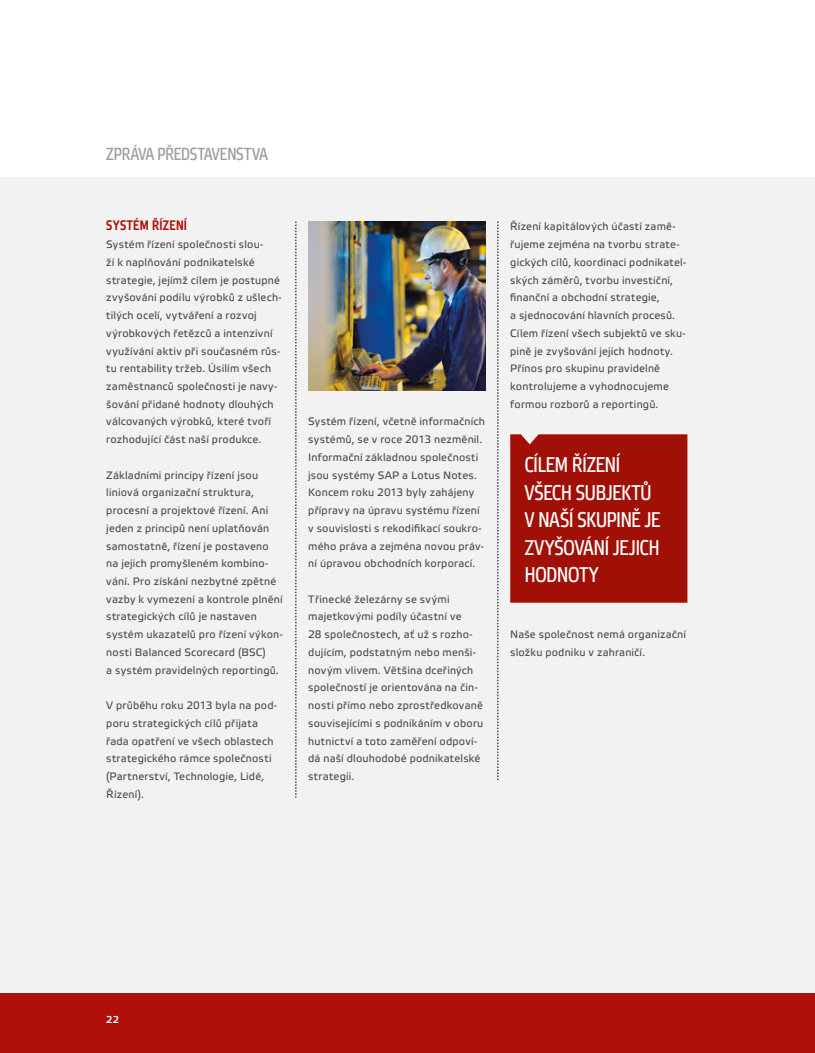
<style>
.page{position:relative;width:815px;height:1053px;background:#fff}
.page>*{position:absolute;margin:0;border:0;box-sizing:border-box;transform-origin:0 0}
.t1{font:21.25px/27.5px "Etelka Narrow Text";letter-spacing:-.005em;color:#fff}
.t2{font:17.5px "Etelka Narrow Text";letter-spacing:-.005em;color:#9d9d9c}
.t3{font:500 13.75px "Etelka Narrow";letter-spacing:.03em;color:#ae0f0a}
.t4{font:10.75px/17.8px "Etelka Text";letter-spacing:.015em;color:#4a4a49}
.t5{font:500 10px "Etelka";color:#fff}
</style>
<div class="page">
<div style="left:0;top:177px;width:815px;height:815px;background:#f2f2f2"></div>
<div style="left:0;top:992px;width:815px;height:60px;background:#ae0f0a"></div>
<hr style="left:814px;top:0;width:1px;height:177px;background:#9d9d9c">
<img style="left:308px;top:221px;width:177px;height:169px">
<div style="left:510px;top:434px;width:177px;height:168px;background:#a11007"></div>
<svg style="left:498px;top:221px;width:1px;height:559px"></svg>
<svg style="left:296px;top:221px;width:1px;height:576px"></svg>
<h2 class="t2" style="left:106px;top:143px;width:163px">ZPRÁVA PŘEDSTAVENSTVA</h2>
<p class="t3" style="left:106px;top:217px;width:82px">SYSTÉM ŘÍZENÍ</p>
<p class="t4" style="left:106px;top:236px;width:177px">Systém řízení společnosti slou-<br>ží k naplňování podnikatelské strategie, jejímž cílem je postupné zvyšování podílu výrobků z ušlech&shy;tilých ocelí, vytváření a rozvoj výrobkových řetězců a intenzivní využívání aktiv při současném růs&shy;tu rentability tržeb. Úsilím všech zaměstnanců společnosti je navy&shy;šování přidané hodnoty dlouhých válcovaných výrobků, které tvoří rozhodující část naší produkce.</p>
<p class="t4" style="left:106px;top:466px;width:178px">Základními principy řízení jsou liniová organizační struktura, procesní a projektové řízení. Ani jeden z principů není uplatňován samostatně, řízení je postaveno na jejich promyšleném kombino&shy;vání. Pro získání nezbytné zpětné vazby k vymezení a kontrole plnění strategických cílů je nastaven systém ukazatelů pro řízení výkon&shy;nosti Balanced Scorecard (BSC)<br>a systém pravidelných reportingů.</p>
<p class="t4" style="left:106px;top:696px;width:172px">V průběhu roku 2013 byla na pod&shy;poru strategických cílů přijata řada opatření ve všech oblastech strategického rámce společnosti (Partnerství, Technologie, Lidé,<br>Řízení).</p>
<p class="t4" style="left:308px;top:413px;width:178px">Systém řízení, včetně informačních systémů, se v roce 2013 nezměnil.<br>Informační základnou společnosti jsou systémy SAP a Lotus Notes.<br>Koncem roku 2013 byly zahájeny přípravy na úpravu systému řízení v souvislosti s rekodifikací soukro&shy;mého práva a zejména novou práv&shy;ní úpravou obchodních korporací.</p>
<p class="t4" style="left:308px;top:590px;width:177px">Třinecké železárny se svými majetkovými podíly účastní ve<br>28 společnostech, ať už s rozho&shy;dujícím, podstatným nebo menši&shy;novým vlivem. Většina dceřiných společností je orientována na čin&shy;nosti přímo nebo zprostředkovaně souvisejícími s podnikáním v oboru hutnictví a toto zaměření odpoví&shy;dá naší dlouhodobé podnikatelské strategii.</p>
<p class="t4" style="left:510px;top:218px;width:177px">Řízení kapitálových účastí zamě&shy;řujeme zejména na tvorbu strate&shy;gických cílů, koordinaci podnikatel&shy;ských záměrů, tvorbu investiční, finanční a obchodní strategie,<br>a sjednocování hlavních procesů.<br>Cílem řízení všech subjektů ve sku&shy;pině je zvyšování jejich hodnoty.<br>Přínos pro skupinu pravidelně kontrolujeme a vyhodnocujeme formou rozborů a reportingů.</p>
<h1 class="t1" style="left:525px;top:452px;width:137px">CÍLEM ŘÍZENÍ<br>VŠECH SUBJEKTŮ<br>V NAŠÍ SKUPINĚ JE<br>ZVYŠOVÁNÍ JEJICH<br>HODNOTY</h1>
<p class="t4" style="left:510px;top:625px;width:177px">Naše společnost nemá organizační složku podniku v zahraničí.</p>
<p class="t5" style="left:106px;top:1013px;width:14px">22</p>
</div>
